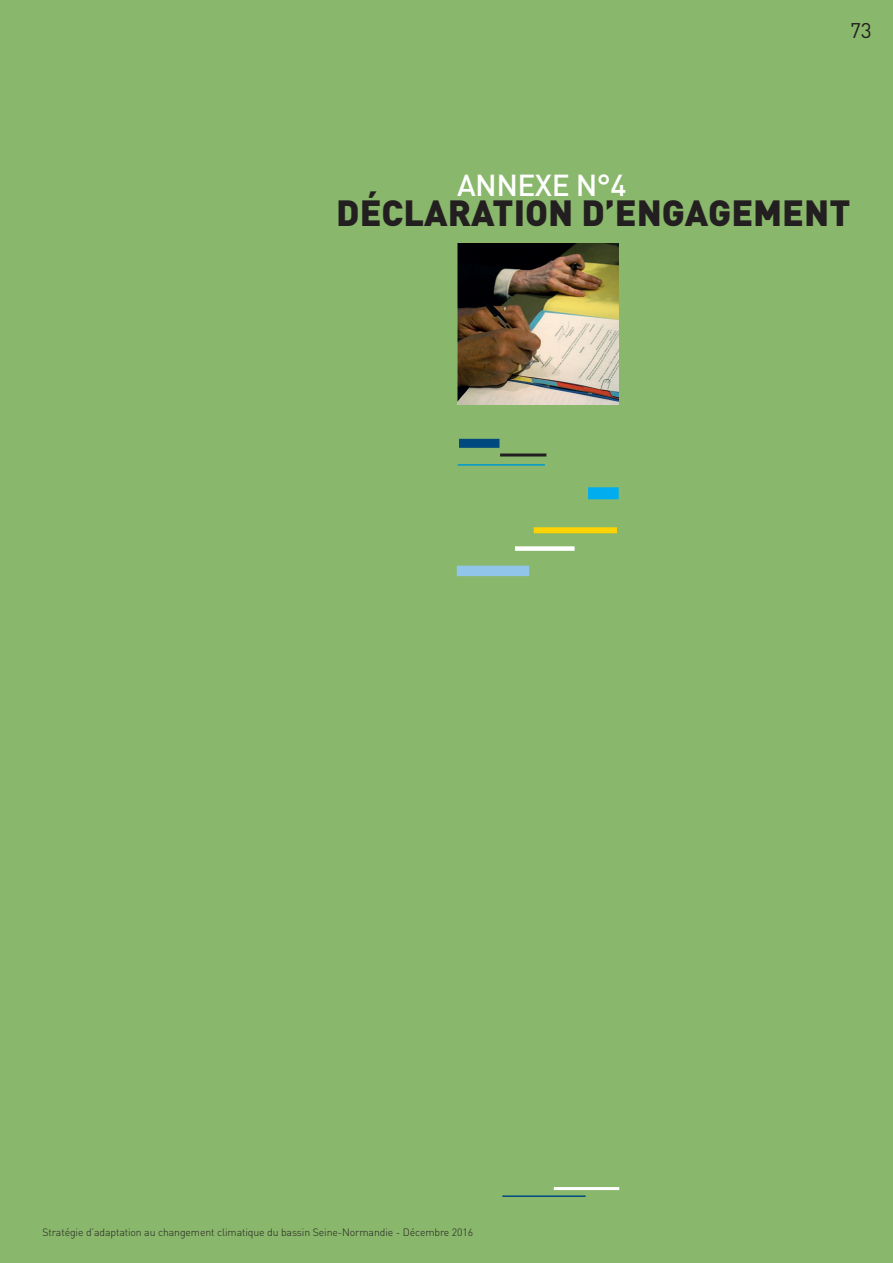
<style>
.page{position:relative;width:893px;height:1263px;background:#89b76b}
.page>*{position:absolute;margin:0;border:0;box-sizing:border-box;transform-origin:0 0}
.t1{font:900 36px "DIN";color:#231f20}
.t2{font:500 30px "DIN";letter-spacing:-.02em;color:#fff}
.t3{font:21px "DIN";color:#231f20}
.t4{font:300 10.5px "DIN";letter-spacing:-.01em;color:#231f20}
</style>
<div class="page">
<hr style="left:502px;top:1195px;width:84px;height:2px;background:#004a7f">
<hr style="left:554px;top:1187px;width:65px;height:3px;background:#fff">
<div style="left:457px;top:566px;width:72px;height:10px;background:#92c5ea"></div>
<img style="left:457px;top:243px;width:162px;height:162px">
<div style="left:515px;top:546px;width:60px;height:5px;background:#fff"></div>
<div style="left:534px;top:527px;width:83px;height:6px;background:#fed304"></div>
<hr style="left:500px;top:453px;width:46px;height:3px;background:#231f20">
<div style="left:588px;top:487px;width:31px;height:12px;background:#00aeef"></div>
<div style="left:459px;top:439px;width:40px;height:9px;background:#004a7f"></div>
<hr style="left:458px;top:464px;width:87px;height:2px;background:#0099d1">
<h3 class="t3" style="left:850px;top:18px;width:23px">73</h3>
<h2 class="t2" style="left:457px;top:166px;width:171px">ANNEXE N°4</h2>
<h1 class="t1" style="left:336px;top:189px;width:516px">DÉCLARATION D’ENGAGEMENT</h1>
<p class="t4" style="left:43px;top:1226px;width:432px">Stratégie d’adaptation au changement climatique du bassin Seine-Normandie - Décembre 2016</p>
</div>
